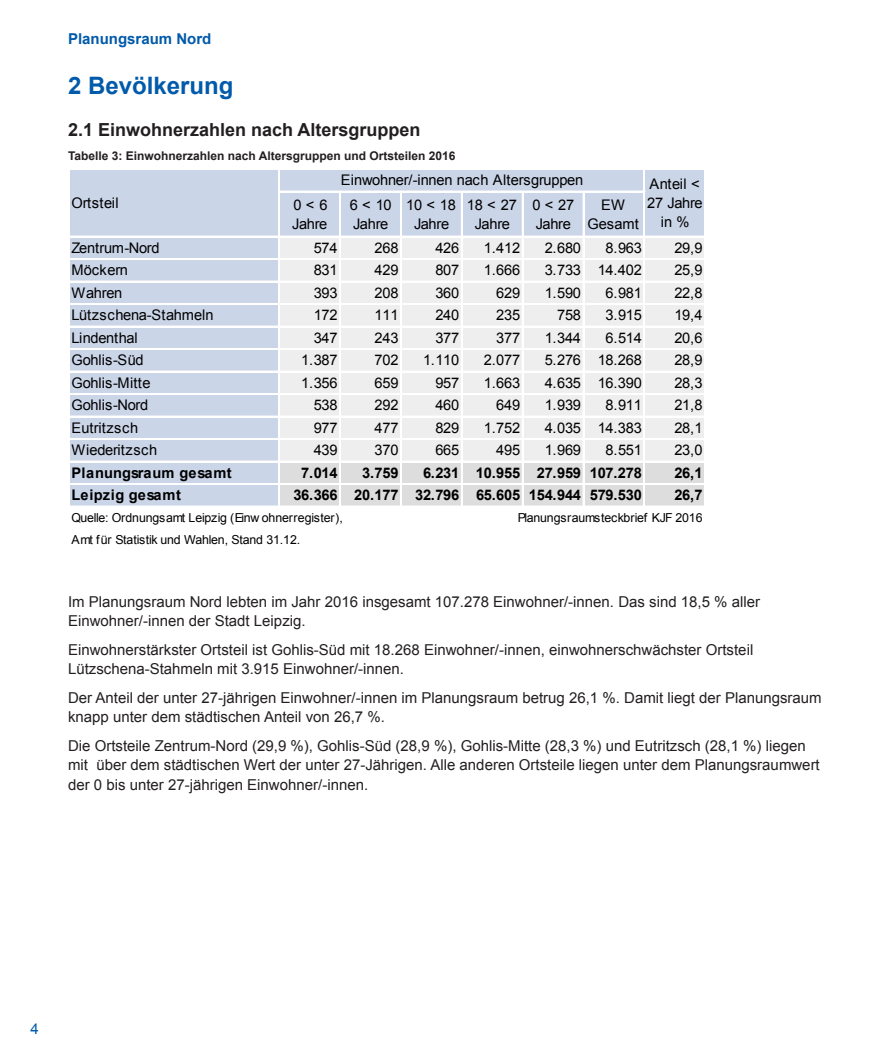
<style>
.page{position:relative;width:893px;height:1063px;background:#fff}
.page>*{position:absolute;margin:0;border:0;box-sizing:border-box;transform-origin:0 0}
.Überschrift_1{font:700 24px "Arial";color:#015aaa}
.Überschrift_2{font:700 18px "Arial";color:#231f20}
.t1{font:15px/19.5px "Arial";color:#231f20}
.t2{font:700 15px "Arial";color:#015aaa}
.t3{font:15px "Arial";color:#015aaa}
.t4{font:14.55px/19.2px "Arial";letter-spacing:-.02em;color:#000}
.t5{font:700 14.55px "Arial";letter-spacing:-.02em;color:#000}
.t6{font:14.55px "Arial";letter-spacing:.01em;color:#000}
.t7{font:700 14.55px "Arial";letter-spacing:.005em;color:#000}
.t8{font:14.55px/19.2px "Arial";color:#000;text-align:center}
.t9{font:700 14.55px "Arial";letter-spacing:.03em;color:#000}
.t10{font:14.55px "Arial";letter-spacing:.03em;color:#000}
.t11{font:12.3px/22.5px "Arial";letter-spacing:-.01em;color:#000}
.Abbildung{font:700 12px "Arial";color:#231f20}
</style>
<div class="page">
<div style="left:69px;top:170px;width:637px;height:67px;background:#cbd5e8"></div>
<div style="left:69px;top:236px;width:211px;height:226px;background:#cbd5e8"></div>
<div style="left:279px;top:236px;width:427px;height:226px;background:#eee"></div>
<div style="left:69px;top:461px;width:211px;height:46px;background:#cbd5e8"></div>
<div style="left:279px;top:461px;width:427px;height:46px;background:#ddd"></div>
<hr style="left:279px;top:170px;width:1px;height:337px;background:#fff">
<hr style="left:644px;top:170px;width:1px;height:337px;background:#fff">
<hr style="left:704px;top:170px;width:1px;height:337px;background:#fff">
<hr style="left:705px;top:170px;width:1px;height:337px;background:#fff">
<hr style="left:339px;top:192px;width:1px;height:315px;background:#fff">
<hr style="left:340px;top:192px;width:1px;height:315px;background:#fff">
<hr style="left:400px;top:192px;width:2px;height:315px;background:#fff">
<hr style="left:461px;top:192px;width:1px;height:315px;background:#fff">
<hr style="left:522px;top:192px;width:1px;height:315px;background:#fff">
<hr style="left:583px;top:192px;width:1px;height:315px;background:#fff">
<hr style="left:280px;top:191px;width:365px;height:1px;background:#fff">
<hr style="left:69px;top:236px;width:637px;height:1px;background:#fff">
<hr style="left:69px;top:258px;width:637px;height:1px;background:#fff">
<hr style="left:69px;top:259px;width:637px;height:1px;background:#fff">
<hr style="left:69px;top:281px;width:637px;height:1px;background:#fff">
<hr style="left:69px;top:303px;width:637px;height:1px;background:#fff">
<hr style="left:69px;top:304px;width:637px;height:1px;background:#fff">
<hr style="left:69px;top:326px;width:637px;height:1px;background:#fff">
<hr style="left:69px;top:348px;width:637px;height:1px;background:#fff">
<hr style="left:69px;top:349px;width:637px;height:1px;background:#fff">
<hr style="left:69px;top:371px;width:637px;height:1px;background:#fff">
<hr style="left:69px;top:393px;width:637px;height:1px;background:#fff">
<hr style="left:69px;top:394px;width:637px;height:1px;background:#fff">
<hr style="left:69px;top:416px;width:637px;height:1px;background:#fff">
<hr style="left:69px;top:438px;width:637px;height:1px;background:#fff">
<hr style="left:69px;top:439px;width:637px;height:1px;background:#fff">
<hr style="left:69px;top:461px;width:637px;height:1px;background:#fff">
<hr style="left:69px;top:483px;width:637px;height:1px;background:#fff">
<hr style="left:69px;top:484px;width:637px;height:1px;background:#fff">
<hr style="left:69px;top:506px;width:637px;height:1px;background:#fff">
<p class="t2" style="left:68px;top:28px;width:145px">Planungsraum Nord</p>
<p class="Überschrift_1" style="left:68px;top:70px;width:167px">2 Bevölkerung</p>
<p class="Überschrift_2" style="left:68px;top:118px;width:354px">2.1 Einwohnerzahlen nach Altersgruppen</p>
<p class="Abbildung" style="left:68px;top:148px;width:389px">Tabelle 3: Einwohnerzahlen nach Altersgruppen und Ortsteilen 2016</p>
<p class="t4" style="left:292px;top:196px;width:37px">0&lt;6<br>Jahre</p>
<p class="t4" style="left:350px;top:196px;width:43px">6&lt;10<br>Jahre</p>
<p class="t4" style="left:406px;top:196px;width:51px;text-align:center">10 &lt; 18<br>Jahre</p>
<p class="t4" style="left:467px;top:196px;width:51px;text-align:center">18 &lt; 27<br>Jahre</p>
<p class="t4" style="left:532px;top:196px;width:43px">0&lt;27<br>Jahre</p>
<p class="t8" style="left:588px;top:196px;width:53px">EW<br>Gesamt</p>
<p class="t4" style="left:71px;top:238px;width:90px">Zentrum-Nord</p>
<p class="t4" style="left:314px;top:238px;width:25px">574</p>
<p class="t4" style="left:375px;top:238px;width:25px">268</p>
<p class="t4" style="left:435px;top:238px;width:25px">426</p>
<p class="t4" style="left:484px;top:238px;width:38px">1.412</p>
<p class="t4" style="left:545px;top:238px;width:38px">2.680</p>
<p class="t4" style="left:606px;top:238px;width:38px">8.963</p>
<p class="t4" style="left:674px;top:238px;width:30px">29,9</p>
<p class="t8" style="left:71px;top:261px;width:58px">Möckern</p>
<p class="t4" style="left:314px;top:261px;width:25px">831</p>
<p class="t4" style="left:375px;top:261px;width:25px">429</p>
<p class="t4" style="left:435px;top:261px;width:25px">807</p>
<p class="t4" style="left:484px;top:261px;width:38px">1.666</p>
<p class="t4" style="left:545px;top:261px;width:99px">3.733 14.402</p>
<p class="t4" style="left:674px;top:261px;width:30px">25,9</p>
<p class="t4" style="left:71px;top:283px;width:52px">Wahren</p>
<p class="t4" style="left:314px;top:283px;width:25px">393</p>
<p class="t4" style="left:375px;top:283px;width:25px">208</p>
<p class="t4" style="left:435px;top:283px;width:25px">360</p>
<p class="t4" style="left:496px;top:283px;width:25px">629</p>
<p class="t4" style="left:545px;top:283px;width:38px">1.590</p>
<p class="t4" style="left:606px;top:283px;width:38px">6.981</p>
<p class="t4" style="left:674px;top:283px;width:30px">22,8</p>
<p class="t4" style="left:71px;top:306px;width:144px">Lützschena-Stahmeln</p>
<p class="t4" style="left:314px;top:306px;width:25px">172</p>
<p class="t4" style="left:375px;top:306px;width:25px">111</p>
<p class="t4" style="left:435px;top:306px;width:25px">240</p>
<p class="t4" style="left:496px;top:306px;width:25px">235</p>
<p class="t4" style="left:557px;top:306px;width:25px">758</p>
<p class="t4" style="left:606px;top:306px;width:38px">3.915</p>
<p class="t4" style="left:674px;top:306px;width:30px">19,4</p>
<p class="t4" style="left:71px;top:328px;width:68px">Lindenthal</p>
<p class="t4" style="left:314px;top:328px;width:25px">347</p>
<p class="t4" style="left:375px;top:328px;width:25px">243</p>
<p class="t4" style="left:435px;top:328px;width:25px">377</p>
<p class="t4" style="left:496px;top:328px;width:25px">377</p>
<p class="t4" style="left:545px;top:328px;width:38px">1.344</p>
<p class="t4" style="left:606px;top:328px;width:38px">6.514</p>
<p class="t4" style="left:674px;top:328px;width:30px">20,6</p>
<p class="t4" style="left:71px;top:351px;width:74px">Gohlis-Süd</p>
<p class="t4" style="left:301px;top:351px;width:38px">1.387</p>
<p class="t4" style="left:375px;top:351px;width:25px">702</p>
<p class="t4" style="left:423px;top:351px;width:38px">1.110</p>
<p class="t4" style="left:484px;top:351px;width:38px">2.077</p>
<p class="t4" style="left:545px;top:351px;width:99px">5.276 18.268</p>
<p class="t4" style="left:674px;top:351px;width:30px">28,9</p>
<p class="t6" style="left:71px;top:373px;width:81px">Gohlis-Mitte</p>
<p class="t4" style="left:301px;top:373px;width:38px">1.356</p>
<p class="t4" style="left:375px;top:373px;width:25px">659</p>
<p class="t4" style="left:435px;top:373px;width:25px">957</p>
<p class="t4" style="left:484px;top:373px;width:38px">1.663</p>
<p class="t4" style="left:545px;top:373px;width:99px">4.635 16.390</p>
<p class="t4" style="left:674px;top:373px;width:30px">28,3</p>
<p class="t4" style="left:71px;top:396px;width:78px">Gohlis-Nord</p>
<p class="t4" style="left:314px;top:396px;width:25px">538</p>
<p class="t4" style="left:375px;top:396px;width:25px">292</p>
<p class="t4" style="left:435px;top:396px;width:25px">460</p>
<p class="t4" style="left:496px;top:396px;width:25px">649</p>
<p class="t4" style="left:545px;top:396px;width:38px">1.939</p>
<p class="t4" style="left:606px;top:396px;width:38px">8.911</p>
<p class="t4" style="left:674px;top:396px;width:30px">21,8</p>
<p class="t10" style="left:71px;top:418px;width:68px">Eutritzsch</p>
<p class="t4" style="left:314px;top:418px;width:25px">977</p>
<p class="t4" style="left:375px;top:418px;width:25px">477</p>
<p class="t4" style="left:435px;top:418px;width:25px">829</p>
<p class="t4" style="left:484px;top:418px;width:38px">1.752</p>
<p class="t4" style="left:545px;top:418px;width:99px">4.035 14.383</p>
<p class="t4" style="left:674px;top:418px;width:30px">28,1</p>
<p class="t6" style="left:71px;top:441px;width:87px">Wiederitzsch</p>
<p class="t4" style="left:314px;top:441px;width:25px">439</p>
<p class="t4" style="left:375px;top:441px;width:25px">370</p>
<p class="t4" style="left:435px;top:441px;width:25px">665</p>
<p class="t4" style="left:496px;top:441px;width:25px">495</p>
<p class="t4" style="left:545px;top:441px;width:38px">1.969</p>
<p class="t4" style="left:606px;top:441px;width:38px">8.551</p>
<p class="t4" style="left:674px;top:441px;width:30px">23,0</p>
<p class="t7" style="left:71px;top:463px;width:162px">Planungsraum gesamt</p>
<p class="t5" style="left:301px;top:463px;width:38px">7.014</p>
<p class="t5" style="left:362px;top:463px;width:38px">3.759</p>
<p class="t5" style="left:423px;top:463px;width:220px">6.231 10.955 27.959 107.278</p>
<p class="t5" style="left:674px;top:463px;width:30px">26,1</p>
<p class="t9" style="left:71px;top:486px;width:111px">Leipzig gesamt</p>
<p class="t5" style="left:293px;top:486px;width:350px">36.366 20.177 32.796 65.605 154.944 579.530</p>
<p class="t5" style="left:674px;top:486px;width:30px">26,7</p>
<p class="t11" style="left:71px;top:506px;width:273px">Quelle: Ordnungsamt Leipzig (Einw ohnerregister),<br>Amt für Statistik und Wahlen, Stand 31.12.</p>
<p class="t11" style="left:518px;top:506px;width:186px">Planungsraumsteckbrief KJF 2016</p>
<p class="t4" style="left:341px;top:171px;width:244px">Einwohner/-innen nach Altersgruppen</p>
<p class="t4" style="left:647px;top:174px;width:57px;text-align:center">Anteil &lt;<br>27 Jahre in %</p>
<p class="t6" style="left:71px;top:193px;width:49px">Ortsteil</p>
<p class="t1" style="left:68px;top:592px;width:693px">Im Planungsraum Nord lebten im Jahr 2016 insgesamt 107.278 Einwohner/-innen. Das sind 18,5 % aller<br>Einwohner/-innen der Stadt Leipzig.</p>
<p class="t1" style="left:68px;top:640px;width:687px">Einwohnerstärkster Ortsteil ist Gohlis-Süd mit 18.268 Einwohner/-innen, einwohnerschwächster Ortsteil<br>Lützschena-Stahmeln mit 3.915 Einwohner/-innen.</p>
<p class="t1" style="left:68px;top:688px;width:755px">Der Anteil der unter 27-jährigen Einwohner/-innen im Planungsraum betrug 26,1 %. Damit liegt der Planungsraum knapp unter dem städtischen Anteil von 26,7 %.</p>
<p class="t1" style="left:68px;top:736px;width:753px">Die Ortsteile Zentrum-Nord (29,9 %), Gohlis-Süd (28,9 %), Gohlis-Mitte (28,3 %) und Eutritzsch (28,1 %) liegen mit über dem städtischen Wert der unter 27-Jährigen. Alle anderen Ortsteile liegen unter dem Planungsraumwert der 0 bis unter 27-jährigen Einwohner/-innen.</p>
<p class="t3" style="left:31px;top:1019px;width:10px">4</p>
</div>
